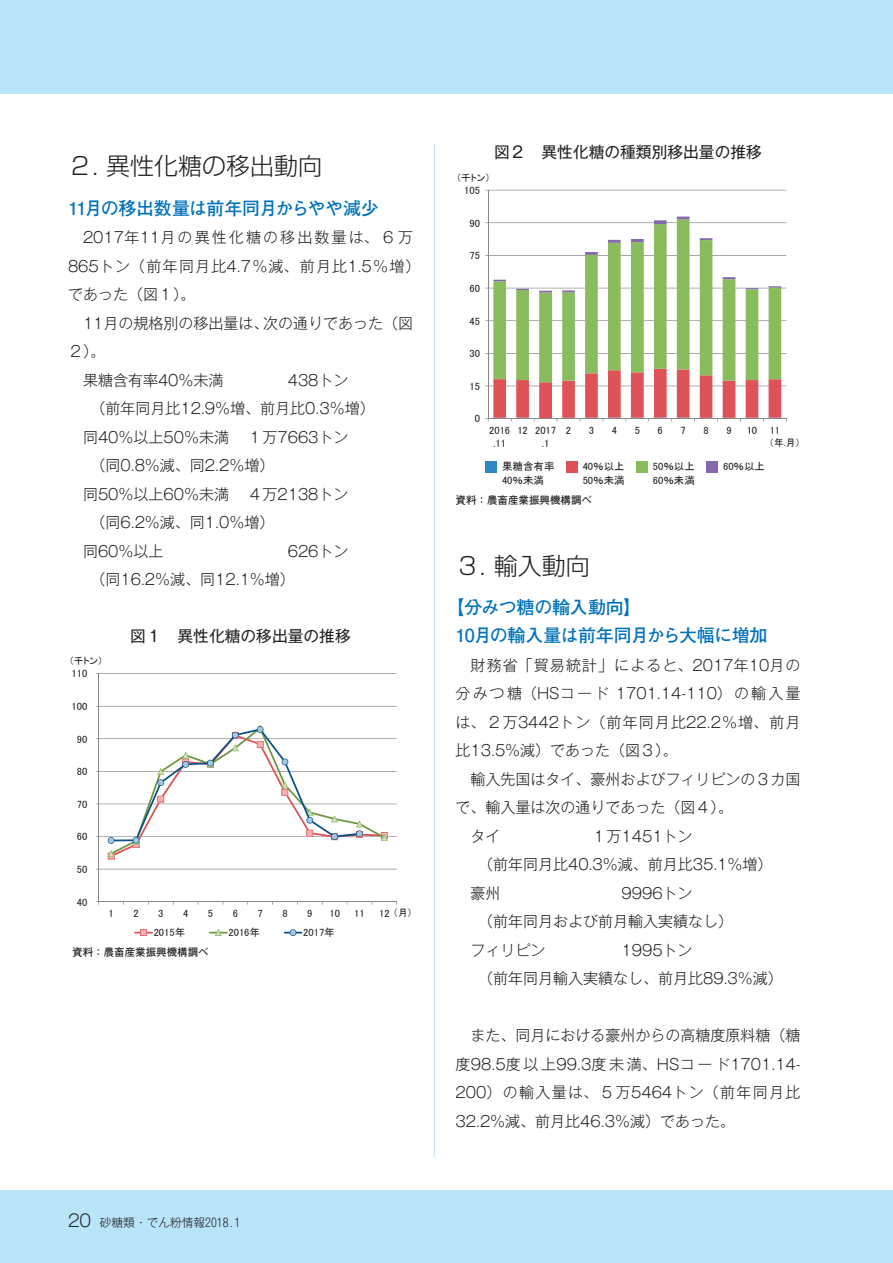
<style>
.page{position:relative;width:893px;height:1263px;background:#fff}
.page>*{position:absolute;margin:0;border:0;box-sizing:border-box;transform-origin:0 0}
.t1{font:300 24px "Shin Go Pr 5";color:#231f20}
.t2{font:700 18px/28.5px "Futo Go B101 Pr 5";letter-spacing:-.03em;color:#0072bc}
.t3{font:15.75px "Gothic MB101 Pr 5";color:#231f20}
.t4{font:300 15px/28.5px "Gothic MB101 Pr 5";color:#231f20}
.t5{font:300 15px/28.5px "Gothic MB101 Pr 5";letter-spacing:.085em;color:#231f20}
.t6{font:300 11.7px "Gothic MB101 Pr 5";color:#231f20}
.t7{font:10.5px/13.6px "MS P Gothic";color:#231f20}
.t8{font:700 10.5px "Futo Go B101 Pr 5";color:#231f20}
.t9{font:9.6px "MS P Gothic";letter-spacing:.005em;color:#231f20}
.s1{font-size:10.5px}
.s2{font-size:16.95px}
</style>
<div class="page">
<div style="left:0;top:1191px;width:893px;height:72px;background:#b9e5fa"></div>
<div style="left:0;top:0;width:893px;height:94px;background:#b9e5fa"></div>
<hr style="left:434px;top:145px;width:1px;height:1012px;background:#b9e5fa">
<hr style="left:488px;top:353px;width:298px;height:1px;background:#858689">
<hr style="left:488px;top:320px;width:298px;height:1px;background:#858689">
<hr style="left:488px;top:288px;width:298px;height:1px;background:#858689">
<hr style="left:488px;top:255px;width:298px;height:1px;background:#858689">
<hr style="left:488px;top:222px;width:298px;height:1px;background:#858689">
<hr style="left:488px;top:190px;width:298px;height:1px;background:#858689">
<svg style="left:493px;top:219px;width:288px;height:150px"></svg>
<svg style="left:493px;top:280px;width:13px;height:1px"></svg>
<svg style="left:516px;top:289px;width:13px;height:1px"></svg>
<svg style="left:539px;top:291px;width:13px;height:1px"></svg>
<svg style="left:562px;top:290px;width:13px;height:2px"></svg>
<svg style="left:585px;top:252px;width:13px;height:3px"></svg>
<svg style="left:608px;top:240px;width:13px;height:3px"></svg>
<svg style="left:631px;top:239px;width:13px;height:3px"></svg>
<svg style="left:654px;top:220px;width:13px;height:4px"></svg>
<svg style="left:677px;top:217px;width:12px;height:2px"></svg>
<svg style="left:700px;top:238px;width:12px;height:2px"></svg>
<svg style="left:723px;top:277px;width:12px;height:2px"></svg>
<svg style="left:746px;top:288px;width:12px;height:1px"></svg>
<svg style="left:769px;top:286px;width:12px;height:2px"></svg>
<hr style="left:488px;top:190px;width:1px;height:229px;background:#858689">
<svg style="left:485px;top:369px;width:302px;height:53px"></svg>
<div style="left:486px;top:461px;width:11px;height:11px;background:#2e86c1"></div>
<div style="left:566px;top:461px;width:12px;height:11px;background:#de5357"></div>
<div style="left:637px;top:461px;width:11px;height:11px;background:#89bc5d"></div>
<div style="left:707px;top:461px;width:11px;height:11px;background:#8669ab"></div>
<hr style="left:99px;top:869px;width:298px;height:1px;background:#858689">
<hr style="left:99px;top:836px;width:298px;height:1px;background:#858689">
<hr style="left:99px;top:804px;width:298px;height:1px;background:#858689">
<hr style="left:99px;top:771px;width:298px;height:1px;background:#858689">
<hr style="left:99px;top:738px;width:298px;height:1px;background:#858689">
<hr style="left:99px;top:706px;width:298px;height:1px;background:#858689">
<hr style="left:99px;top:673px;width:298px;height:1px;background:#858689">
<hr style="left:98px;top:674px;width:1px;height:228px;background:#858689">
<hr style="left:99px;top:901px;width:298px;height:1px;background:#858689">
<svg style="left:108px;top:725px;width:280px;height:134px"></svg>
<svg style="left:134px;top:929px;width:19px;height:7px"></svg>
<svg style="left:209px;top:929px;width:19px;height:7px"></svg>
<svg style="left:284px;top:929px;width:18px;height:7px"></svg>
<p class="t3" style="left:494px;top:139px;width:269px">図２　異性化糖の種類別移出量の推移</p>
<h1 class="t1" style="left:68px;top:147px;width:256px">２. 異性化糖の移出動向</h1>
<p class="t2" style="left:68px;top:193px;width:312px">11月の移出数量は前年同月からやや減少</p>
<p class="t5" style="left:68px;top:222px;width:354px;text-indent:15px">2017年11月の異性化糖の移出数量は、６万<br>865トン（前年同月比4.7％減、前月比1.5％増）であった（図１）。</p>
<p class="t4" style="left:83px;top:308px;width:332px">11月の規格別の移出量は、次の通りであった（図</p>
<p class="t4" style="left:68px;top:336px;width:39px">２）。</p>
<p class="t4" style="left:83px;top:365px;width:142px">果糖含有率40％未満</p>
<p class="t9" style="left:456px;top:173px;width:35px">（千トン）</p>
<p class="t7" style="left:464px;top:183px;width:17px">105</p>
<p class="t7" style="left:469px;top:216px;width:12px">90</p>
<p class="t7" style="left:469px;top:249px;width:12px">75</p>
<p class="t7" style="left:469px;top:281px;width:12px">60</p>
<p class="t7" style="left:469px;top:314px;width:12px">45</p>
<p class="t7" style="left:469px;top:347px;width:12px">30</p>
<p class="t4" style="left:83px;top:365px;width:293px;text-indent:205px">438トン<br>　（前年同月比12.9％増、前月比0.3％増）同40％以上50％未満 １万7663トン<br>　（同0.8％減、同2.2％増）<br>同50％以上60％未満 ４万2138トン<br>　（同6.2％減、同1.0％増）<br>同60％以上</p>
<p class="t7" style="left:469px;top:379px;width:12px">15</p>
<p class="t7" style="left:475px;top:412px;width:7px">0</p>
<p class="t7" style="left:489px;top:423px;width:23px;text-align:center">2016 .11</p>
<p class="t7" style="left:542px;top:423px;width:16px;text-indent:-24px">12 2017 .1</p>
<p class="t7" style="left:566px;top:423px;width:7px">2</p>
<p class="t7" style="left:589px;top:423px;width:7px">3</p>
<p class="t7" style="left:612px;top:423px;width:7px">4</p>
<p class="t7" style="left:635px;top:423px;width:7px">5</p>
<p class="t7" style="left:658px;top:423px;width:7px">6</p>
<p class="t7" style="left:680px;top:423px;width:7px">7</p>
<p class="t7" style="left:703px;top:423px;width:7px">8</p>
<p class="t7" style="left:726px;top:423px;width:7px">9</p>
<p class="t7" style="left:747px;top:423px;width:35px">10 11</p>
<p class="t7" style="left:502px;top:460px;width:54px">果糖含有率<br>40％未満</p>
<p class="t7" style="left:583px;top:460px;width:43px">40％以上<br>50％未満</p>
<p class="t7" style="left:653px;top:460px;width:44px">50％以上<br>60％未満</p>
<p class="t7" style="left:723px;top:460px;width:44px">60％以上</p>
<p class="t9" style="left:769px;top:437px;width:32px">（年.月）</p>
<p class="t8" style="left:456px;top:491px;width:138px">資料：農畜産業振興機構調べ</p>
<p class="t4" style="left:83px;top:536px;width:267px;text-indent:205px">626トン　（同16.2％減、同12.1％増）</p>
<h1 class="t1" style="left:456px;top:546px;width:136px">３. 輸入動向</h1>
<p class="t2" style="left:456px;top:592px;width:313px;text-indent:-9px">【分みつ糖の輸入動向】<br>10月の輸入量は前年同月から大幅に増加</p>
<p class="t4" style="left:456px;top:650px;width:347px;text-align:justify;text-indent:15px">財務省「貿易統計」によると、2017年10月の分みつ糖（HSコード 1701.14-110）の輸入量は、２万3442トン（前年同月比22.2％増、前月比13.5％減）であった（図３）。</p>
<p class="t4" style="left:471px;top:764px;width:331px">輸入先国はタイ、豪州およびフィリピンの３カ国</p>
<p class="t4" style="left:456px;top:792px;width:279px">で、輸入量は次の通りであった（図４）。</p>
<p class="t4" style="left:471px;top:821px;width:31px">タイ</p>
<p class="t3" style="left:130px;top:623px;width:222px">図１　異性化糖の移出量の推移</p>
<p class="t9" style="left:69px;top:656px;width:35px">（千トン）</p>
<p class="t7" style="left:72px;top:667px;width:17px">110</p>
<p class="t7" style="left:72px;top:699px;width:17px">100</p>
<p class="t7" style="left:77px;top:732px;width:12px">90</p>
<p class="t7" style="left:77px;top:764px;width:12px">80</p>
<p class="t7" style="left:77px;top:797px;width:12px">70</p>
<p class="t4" style="left:471px;top:821px;width:303px;text-indent:121px">１万1451トン<br>　（前年同月比40.3％減、前月比35.1％増）豪州</p>
<p class="t7" style="left:77px;top:830px;width:12px">60</p>
<p class="t7" style="left:77px;top:862px;width:12px">50</p>
<p class="t4" style="left:471px;top:878px;width:264px;text-indent:151px">9996トン<br>　（前年同月および前月輸入実績なし）フィリピン</p>
<p class="t7" style="left:77px;top:895px;width:12px">40</p>
<p class="t7" style="left:109px;top:906px;width:7px">1</p>
<p class="t7" style="left:133px;top:906px;width:7px">2</p>
<p class="t7" style="left:158px;top:906px;width:7px">3</p>
<p class="t7" style="left:183px;top:906px;width:7px">4</p>
<p class="t7" style="left:208px;top:906px;width:7px">5</p>
<p class="t7" style="left:233px;top:906px;width:7px">6</p>
<p class="t7" style="left:257px;top:906px;width:7px">7</p>
<p class="t7" style="left:282px;top:906px;width:7px">8</p>
<p class="t7" style="left:307px;top:906px;width:7px">9</p>
<p class="t7" style="left:329px;top:906px;width:12px">10</p>
<p class="t7" style="left:354px;top:906px;width:12px">11</p>
<p class="t9" style="left:379px;top:908px;width:35px"><span class="s1">12</span> （月）</p>
<p class="t7" style="left:154px;top:926px;width:33px">2015年</p>
<p class="t7" style="left:228px;top:926px;width:33px">2016年</p>
<p class="t7" style="left:303px;top:926px;width:33px">2017年</p>
<p class="t4" style="left:471px;top:935px;width:314px;text-indent:151px">1995トン<br>　（前年同月輸入実績なし、前月比89.3％減）</p>
<p class="t8" style="left:72px;top:944px;width:138px">資料：農畜産業振興機構調べ</p>
<p class="t6" style="left:68px;top:1212px;width:174px"><span class="s2">20</span> 砂糖類・でん粉情報2018.1</p>
<p class="t4" style="left:456px;top:1020px;width:347px;text-align:justify;text-indent:15px">また、同月における豪州からの高糖度原料糖（糖度98.5度以上99.3度未満、HSコード1701.14- 200）の輸入量は、５万5464トン（前年同月比32.2％減、前月比46.3％減）であった。</p>
</div>
